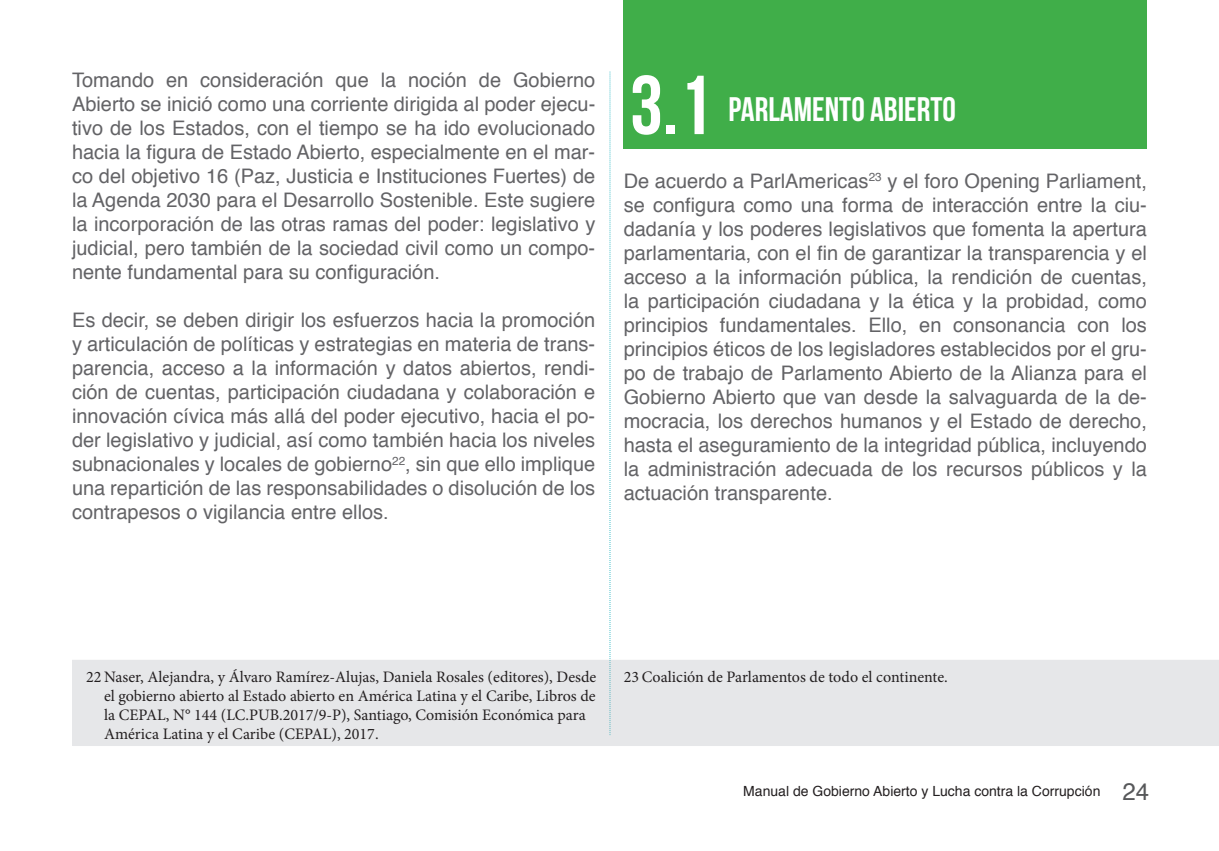
<style>
.page{position:relative;width:1219px;height:851px;background:#fff}
.page>*{position:absolute;margin:0;border:0;box-sizing:border-box;transform-origin:0 0}
.t1{font:83.4px "Bebas Neue";color:#fff}
.t2{font:34px "Bebas Neue";color:#fff}
.t3{font:20px/24px "Helvetica";color:#636366;text-align:justify}
.t4{font:16px/19.2px "Minion Pro";color:#231f20}
.t5{font:14px "Helvetica";color:#231f20}
.s1{font-size:24px;color:#57585a}
</style>
<div class="page">
<div style="left:624px;top:0;width:523px;height:149px;background:#40ae49"></div>
<div style="left:72px;top:660px;width:1147px;height:85px;background:#e6e7e9"></div>
<svg style="left:609px;top:71px;width:1px;height:664px"></svg>
<p class="t3" style="left:72px;top:69px;width:525px">Tomando en consideración que la noción de Gobierno Abierto se inició como una corriente dirigida al poder ejecu&shy;tivo de los Estados, con el tiempo se ha ido evolucionado hacia la figura de Estado Abierto, especialmente en el mar&shy;co del objetivo 16 (Paz, Justicia e Instituciones Fuertes) de la Agenda 2030 para el Desarrollo Sostenible. Este sugiere la incorporación de las otras ramas del poder: legislativo y judicial, pero también de la sociedad civil como un compo&shy;nente fundamental para su configuración.</p>
<p class="t3" style="left:72px;top:309px;width:525px">Es decir, se deben dirigir los esfuerzos hacia la promoción y articulación de políticas y estrategias en materia de trans&shy;parencia, acceso a la información y datos abiertos, rendi&shy;ción de cuentas, participación ciudadana y colaboración e innovación cívica más allá del poder ejecutivo, hacia el po&shy;der legislativo y judicial, así como también hacia los niveles subnacionales y locales de gobierno<sup>22</sup>, sin que ello implique una repartición de las responsabilidades o disolución de los contrapesos o vigilancia entre ellos.</p>
<h1 class="t1" style="left:630px;top:59px;width:83px">3.1</h1>
<h2 class="t2" style="left:729px;top:90px;width:229px">PARLAMENTO ABIERTO</h2>
<p class="t3" style="left:624px;top:170px;width:525px">De acuerdo a ParlAmericas<sup>23</sup> y el foro Opening Parliament, se configura como una forma de interacción entre la ciu&shy;dadanía y los poderes legislativos que fomenta la apertura parlamentaria, con el fin de garantizar la transparencia y el acceso a la información pública, la rendición de cuentas, la participación ciudadana y la ética y la probidad, como principios fundamentales. Ello, en consonancia con los principios éticos de los legisladores establecidos por el gru&shy;po de trabajo de Parlamento Abierto de la Alianza para el Gobierno Abierto que van desde la salvaguarda de la de&shy;mocracia, los derechos humanos y el Estado de derecho, hasta el aseguramiento de la integridad pública, incluyendo la administración adecuada de los recursos públicos y la actuación transparente.</p>
<p class="t4" style="left:86px;top:667px;width:512px">22 Naser, Alejandra, y Álvaro Ramírez-Alujas, Daniela Rosales (editores), Desde</p>
<p class="t4" style="left:624px;top:667px;width:326px">23 Coalición de Parlamentos de todo el continente.</p>
<p class="t4" style="left:104px;top:686px;width:493px">el gobierno abierto al Estado abierto en América Latina y el Caribe, Libros de la CEPAL, N° 144 (LC.PUB.2017/9-P), Santiago, Comisión Económica para<br>América Latina y el Caribe (CEPAL), 2017.</p>
<p class="t5" style="left:743px;top:780px;width:407px">Manual de Gobierno Abierto y Lucha contra la Corrupción <span class="s1">24</span></p>
</div>
